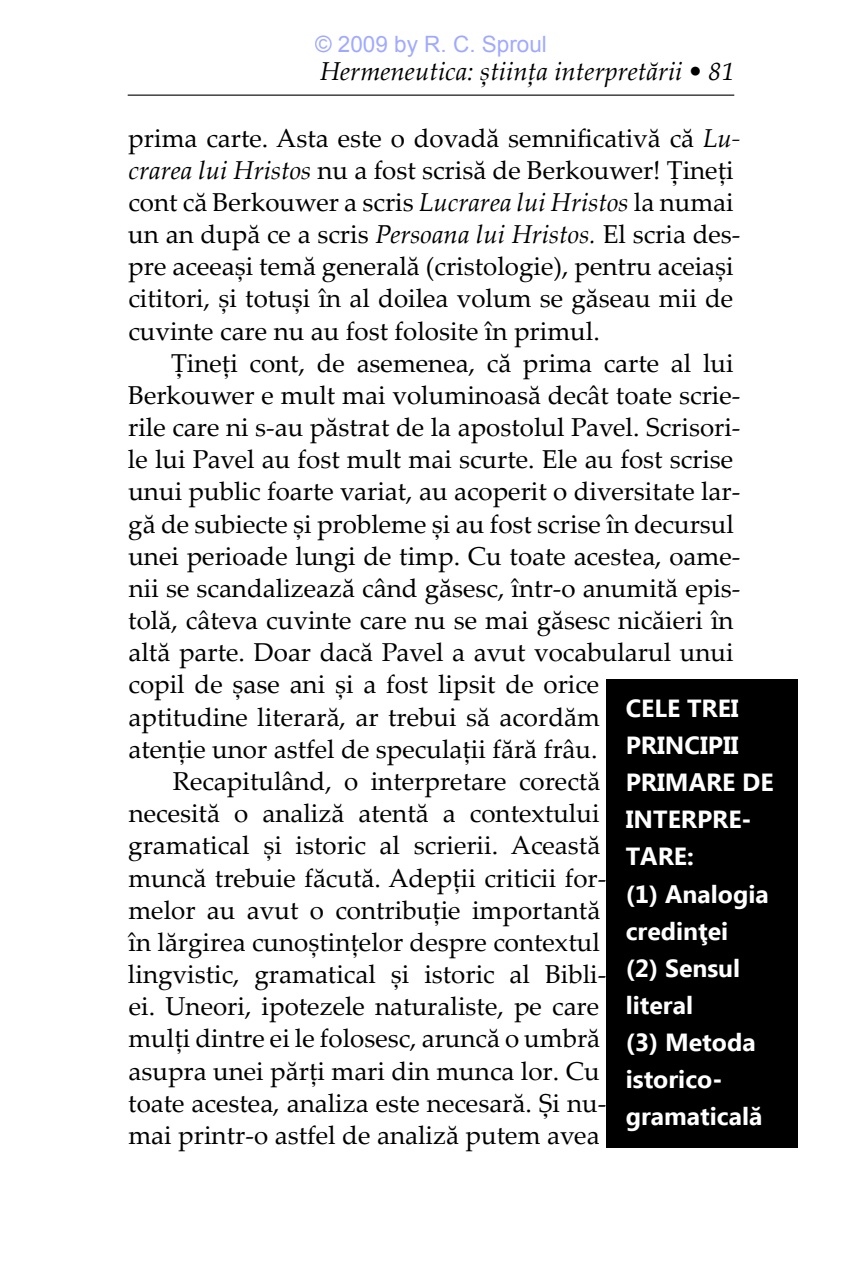
<style>
.page{position:relative;width:862px;height:1276px;background:#fff}
.page>*{position:absolute;margin:0;border:0;box-sizing:border-box;transform-origin:0 0}
.t1{font:25.88px/32.2px "Palatino Linotype";color:#000}
.t2{font:italic 25.88px "Palatino Linotype";color:#000}
.t3{font:700 24.75px/37.1px "Ebrima";color:#fff}
.t4{font:22.5px "Arial";color:rgb(64 84 255/.5)}
.s1{font-style:italic}
</style>
<div class="page">
<hr style="left:128px;top:95px;width:605px;height:1px;background:#000">
<div style="left:606px;top:679px;width:191px;height:469px;background:#000"></div>
<p class="t4" style="left:315px;top:29px;width:233px">© 2009 by R. C. Sproul</p>
<p class="t2" style="left:320px;top:53px;width:415px">Hermeneutica: ştiinţa interpretării • 81</p>
<p class="t1" style="left:128px;top:121px;width:613px">prima carte. Asta este o dovadă semnificativă că <span class="s1">Lu&shy;crarea lui Hristos</span> nu a fost scrisă de Berkouwer! Ţineţi cont că Berkouwer a scris <span class="s1">Lucrarea lui Hristos</span> la numai un an după ce a scris <span class="s1">Persoana lui Hristos.</span> El scria des&shy;pre aceeaşi temă generală (cristologie), pentru aceiaşi cititori, şi totuşi în al doilea volum se găseau mii de cuvinte care nu au fost folosite în primul.</p>
<p class="t1" style="left:171px;top:346px;width:564px">Ţineţi cont, de asemenea, că prima carte al lui</p>
<p class="t1" style="left:128px;top:378px;width:613px">Berkouwer e mult mai voluminoasă decât toate scrie-</p>
<p class="t1" style="left:128px;top:410px;width:613px">rile care ni s‑au păstrat de la apostolul Pavel. Scrisori-</p>
<p class="t1" style="left:128px;top:442px;width:606px">le lui Pavel au fost mult mai scurte. Ele au fost scrise</p>
<p class="t1" style="left:128px;top:474px;width:613px">unui public foarte variat, au acoperit o diversitate lar-</p>
<p class="t1" style="left:128px;top:507px;width:607px">gă de subiecte şi probleme şi au fost scrise în decursul</p>
<p class="t1" style="left:128px;top:539px;width:613px">unei perioade lungi de timp. Cu toate acestea, oame-</p>
<p class="t1" style="left:129px;top:571px;width:613px">nii se scandalizează când găsesc, într‑o anumită epis-</p>
<p class="t1" style="left:128px;top:603px;width:606px">tolă, câteva cuvinte care nu se mai găsesc nicăieri în</p>
<p class="t1" style="left:128px;top:635px;width:606px">altă parte. Doar dacă Pavel a avut vocabularul unui</p>
<p class="t1" style="left:128px;top:667px;width:472px">copil de şase ani şi a fost lipsit de orice</p>
<p class="t1" style="left:128px;top:700px;width:472px">aptitudine literară, ar trebui să acordăm</p>
<p class="t1" style="left:128px;top:732px;width:470px">atenţie unor astfel de speculaţii fără frâu.</p>
<p class="t1" style="left:173px;top:764px;width:429px">Recapitulând, o interpretare corectă</p>
<p class="t1" style="left:129px;top:796px;width:472px">necesită o analiză atentă a contextului</p>
<p class="t1" style="left:128px;top:828px;width:473px">gramatical şi istoric al scrierii. Această</p>
<p class="t1" style="left:128px;top:860px;width:479px">muncă trebuie făcută. Adepţii criticii for-</p>
<p class="t1" style="left:128px;top:893px;width:473px">melor au avut o contribuţie importantă</p>
<p class="t1" style="left:128px;top:925px;width:472px">în lărgirea cunoştinţelor despre contextul</p>
<p class="t1" style="left:128px;top:957px;width:479px">lingvistic, gramatical şi istoric al Bibli-</p>
<p class="t1" style="left:129px;top:989px;width:471px">ei. Uneori, ipotezele naturaliste, pe care</p>
<p class="t1" style="left:128px;top:1021px;width:473px">mulţi dintre ei le folosesc, aruncă o umbră</p>
<p class="t1" style="left:128px;top:1053px;width:472px">asupra unei părţi mari din munca lor. Cu</p>
<p class="t1" style="left:128px;top:1085px;width:479px">toate acestea, analiza este necesară. Şi nu-</p>
<p class="t1" style="left:128px;top:1118px;width:472px">mai printr‑o astfel de analiză putem avea</p>
<p class="t3" style="left:625px;top:691px;width:149px">CELE TREI<br>PRINCIPII<br>PRIMARE DE<br>INTERPRE-<br>TARE:<br>(1) Analogia credinţei<br>(2) Sensul literal<br>(3) Metoda istorico&shy;gramaticală</p>
</div>
